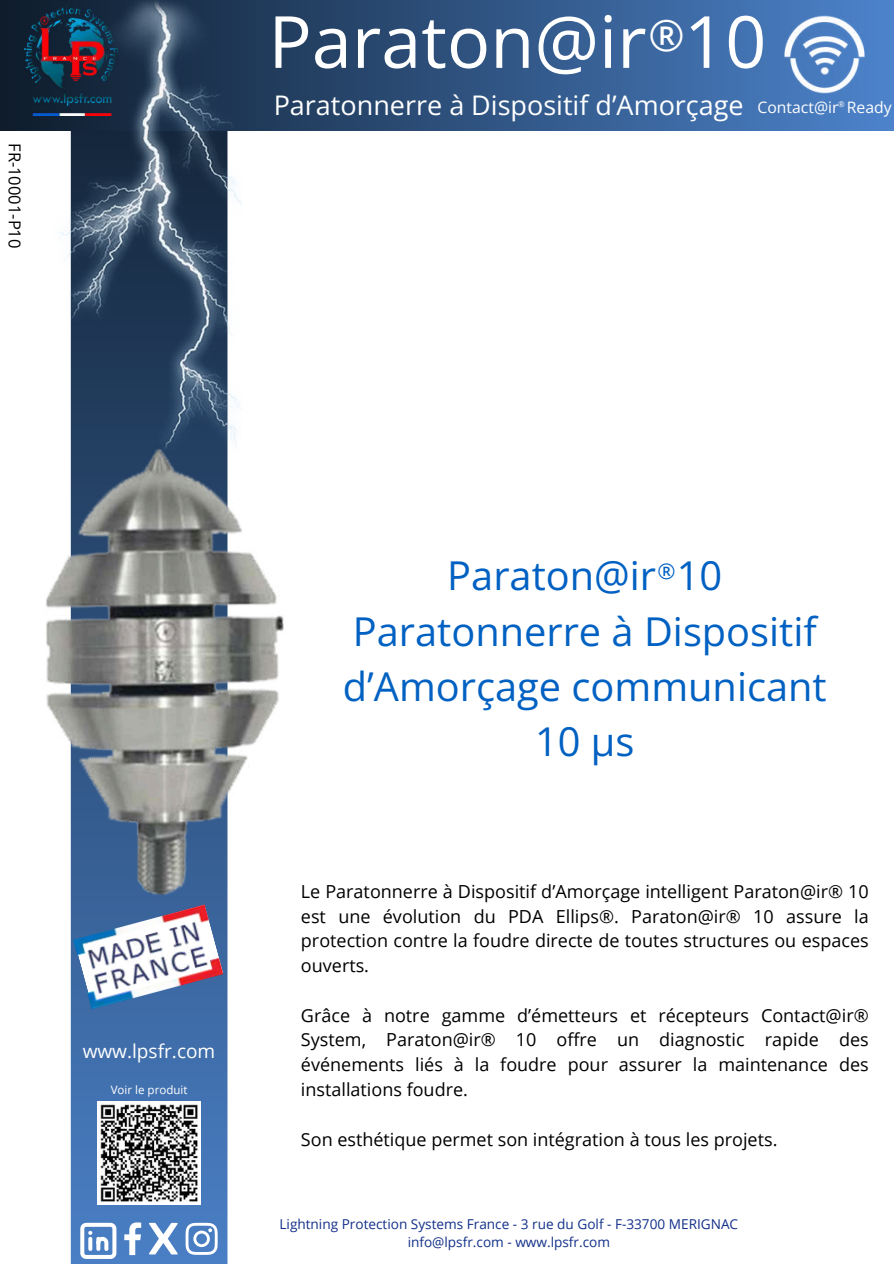
<style>
.page{position:relative;width:894px;height:1264px;background:#fff}
.page>*{position:absolute;margin:0;border:0;box-sizing:border-box;transform-origin:0 0}
.t1{font:72px "Open Sans";color:#fff}
.t2{font:43.5px "Open Sans";color:#fff}
.t3{font:39.75px/55.2px "Open Sans";color:#0061c2;text-align:center}
.t4{font:27px "Open Sans";color:#fff}
.t5{font:21.75px "Open Sans";color:#0061c2}
.t6{font:19.05px "Open Sans";color:#fff}
.t7{font:18px/24.8px "Open Sans";color:#000;text-align:justify}
.t8{font:16.5px "Open Sans";color:#000}
.t9{font:15.75px "Open Sans";color:#fff}
.t10{font:13.65px/18px "Open Sans";color:#12308a;text-align:center}
.t11{font:11.55px "Open Sans";color:#fff}
.t12{font:7.95px "Open Sans";color:#fff}
</style>
<div class="page">
<svg style="left:71px;top:908px;width:156px;height:355px;background:#4474b3"></svg>
<svg style="left:0;top:0;width:893px;height:131px;background:#325888"></svg>
<img style="left:24px;top:7px;width:4px;height:109px">
<img style="left:28px;top:0;width:213px;height:439px">
<svg style="left:80px;top:1222px;width:36px;height:36px"></svg>
<svg style="left:124px;top:1222px;width:17px;height:32px"></svg>
<svg style="left:185px;top:1222px;width:32px;height:32px"></svg>
<svg style="left:149px;top:1222px;width:29px;height:32px"></svg>
<img style="left:46px;top:439px;width:238px;height:469px">
<img style="left:73px;top:904px;width:150px;height:105px">
<img style="left:782px;top:16px;width:84px;height:78px">
<img style="left:98px;top:1101px;width:102px;height:102px">
<p class="t8" style="left:27px;top:143px;width:107px;rotate:90deg">FR-10001-P10</p>
<h1 class="t1" style="left:268px;top:-9px;width:499px">Paraton@ir 10</h1>
<h3 class="t4" style="left:273px;top:86px;width:471px">Paratonnerre à Dispositif d’Amorçage</h3>
<h2 class="t2" style="left:648px;top:5px;width:38px">®</h2>
<p class="t9" style="left:757px;top:96px;width:136px">Contact@ir Ready</p>
<p class="t12" style="left:838px;top:99px;width:8px">®</p>
<p class="t6" style="left:83px;top:1037px;width:134px">www.lpsfr.com</p>
<p class="t11" style="left:111px;top:1081px;width:78px">Voir le produit</p>
<h3 class="t3" style="left:343px;top:547px;width:485px">Paraton@ir 10<br>Paratonnerre à Dispositif d’Amorçage communicant<br>10 μs</h3>
<p class="t5" style="left:657px;top:555px;width:20px">®</p>
<p class="t7" style="left:301px;top:878px;width:569px">Le Paratonnerre à Dispositif d’Amorçage intelligent Paraton@ir® 10 est une évolution du PDA Ellips®. Paraton@ir® 10 assure la protection contre la foudre directe de toutes structures ou espaces ouverts.</p>
<p class="t7" style="left:301px;top:1002px;width:569px">Grâce à notre gamme d’émetteurs et récepteurs Contact@ir® System, Paraton@ir® 10 offre un diagnostic rapide des événements liés à la foudre pour assurer la maintenance des installations foudre.</p>
<p class="t7" style="left:301px;top:1126px;width:478px">Son esthétique permet son intégration à tous les projets.</p>
<p class="t10" style="left:279px;top:1214px;width:460px">Lightning Protection Systems France - 3 rue du Golf - F-33700 MERIGNAC info@lpsfr.com - www.lpsfr.com</p>
</div>
